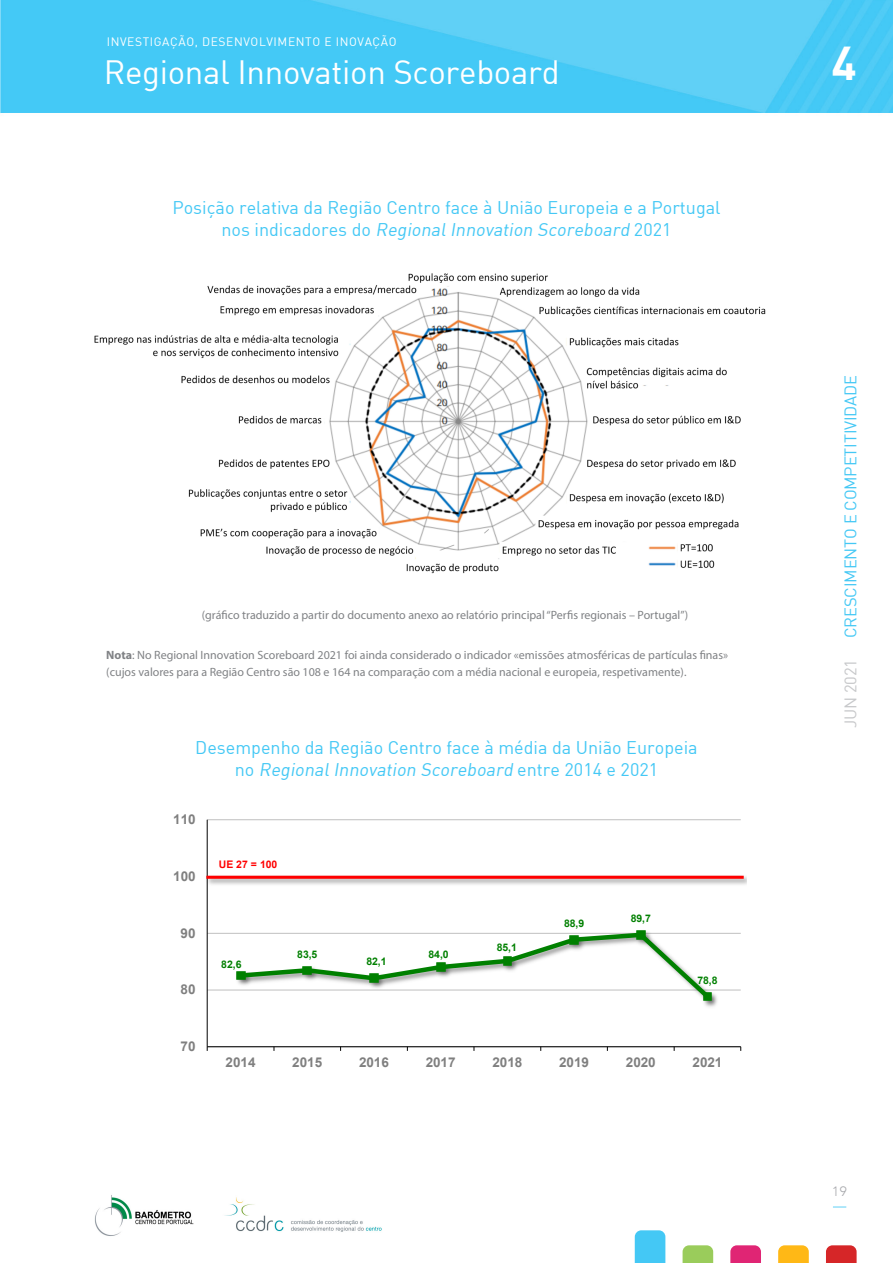
<style>
.page{position:relative;width:893px;height:1263px;background:#fff}
.page>*{position:absolute;margin:0;border:0;box-sizing:border-box;transform-origin:0 0}
.CAB_-_setor{font:46.5px "DIN Bold";color:#fff}
.CAB_-_titulo{font:33px "DIN";letter-spacing:-.01em;color:#fff}
.titulos_pagina_miolo{font:18px "DIN";color:#44c8f5}
.titulos_pagina_miolo-2{font:italic 18px "DIN";color:#44c8f5}
.CAB_-_lateral{font:16.5px "DIN";letter-spacing:-.01em;color:#44c8f5}
.CAB_-_lateral_data{font:16.5px "DIN";letter-spacing:-.01em;color:#c7c8ca}
.t1{font:700 13.5px "Arial";letter-spacing:.005em;color:#7f7f7f}
.t2{font:300 13.5px "Avenir";color:#a8a9ad}
.notas_de_texto{font:12px "Myriad Pro";color:#808285}
.CAB_-_informação{font:12px "DIN";letter-spacing:.05em;color:#fff}
.t3{font:700 10.5px "Arial";letter-spacing:-.005em;color:#008000}
.t4{font:700 10.5px "Arial";letter-spacing:-.005em;color:#f00}
.s1{font-style:normal}
.s2{font-weight:700}
</style>
<div class="page">
<img style="left:0;top:0;width:893px;height:114px">
<svg style="left:635px;top:1230px;width:30px;height:33px"></svg>
<svg style="left:683px;top:1245px;width:30px;height:18px"></svg>
<svg style="left:730px;top:1245px;width:31px;height:18px"></svg>
<svg style="left:778px;top:1245px;width:31px;height:18px"></svg>
<svg style="left:826px;top:1245px;width:31px;height:18px"></svg>
<img style="left:95px;top:1195px;width:287px;height:41px">
<svg style="left:833px;top:1206px;width:13px;height:1px"></svg>
<img style="left:94px;top:273px;width:672px;height:301px">
<hr style="left:207px;top:990px;width:534px;height:1px;background:#c0c0c0">
<hr style="left:207px;top:933px;width:534px;height:1px;background:#c0c0c0">
<hr style="left:207px;top:819px;width:534px;height:1px;background:#c0c0c0">
<hr style="left:207px;top:820px;width:1px;height:227px;background:#000">
<hr style="left:207px;top:1046px;width:534px;height:1px;background:#000">
<img style="left:704px;top:989px;width:17px;height:18px">
<svg style="left:236px;top:930px;width:478px;height:73px"></svg>
<img style="left:206px;top:873px;width:540px;height:15px">
<hr style="left:206px;top:876px;width:538px;height:3px;background:#f00">
<p class="CAB_-_informação" style="left:107px;top:34px;width:291px">INVESTIGAÇÃO, DESENVOLVIMENTO E INOVAÇÃO</p>
<p class="CAB_-_titulo" style="left:104px;top:52px;width:457px">Regional Innovation Scoreboard</p>
<p class="titulos_pagina_miolo" style="left:172px;top:197px;width:550px">Posição relativa da Região Centro face à União Europeia e a Portugal</p>
<p class="titulos_pagina_miolo-2" style="left:221px;top:218px;width:452px"><span class="s1">n o s i n d i ca d o re s d o</span> RegionalInnovation Scoreboard <span class="s1">2 0 2 1</span></p>
<p class="notas_de_texto" style="left:202px;top:607px;width:488px">(gráfico traduzido a partir do documento anexo ao relatório principal “Perfis regionais – Portugal”)</p>
<p class="notas_de_texto" style="left:106px;top:648px;width:623px"><span class="s2">Nota</span>: No Regional Innovation Scoreboard 2021 foi ainda considerado o indicador «emissões atmosféricas de partículas finas»</p>
<p class="notas_de_texto" style="left:106px;top:664px;width:582px">(cujos valores para a Região Centro são 108 e 164 na comparação com a média nacional e europeia, respetivamente).</p>
<p class="titulos_pagina_miolo" style="left:195px;top:736px;width:504px">Desempenho da Região Centro face à média da União Europeia</p>
<p class="titulos_pagina_miolo-2" style="left:235px;top:758px;width:425px"><span class="s1">n o</span> RegionalInnovation Scoreboard <span class="s1">e n t re 2 0 1 4 e 2 0 2 1</span></p>
<p class="t1" style="left:173px;top:810px;width:24px">110</p>
<p class="t1" style="left:173px;top:866px;width:24px">100</p>
<p class="t1" style="left:181px;top:923px;width:17px">90</p>
<p class="t1" style="left:181px;top:980px;width:17px">80</p>
<p class="t1" style="left:181px;top:1037px;width:17px">70</p>
<p class="t4" style="left:219px;top:857px;width:60px">UE 27 = 100</p>
<p class="t3" style="left:221px;top:956px;width:22px">82,6</p>
<p class="t3" style="left:297px;top:946px;width:22px">83,5</p>
<p class="t3" style="left:366px;top:954px;width:22px">82,1</p>
<p class="t3" style="left:428px;top:947px;width:22px">84,0</p>
<p class="t3" style="left:497px;top:940px;width:22px">85,1</p>
<p class="t3" style="left:564px;top:916px;width:22px">88,9</p>
<p class="t3" style="left:631px;top:911px;width:22px">89,7</p>
<p class="t3" style="left:697px;top:973px;width:22px">78,8</p>
<p class="t1" style="left:226px;top:1053px;width:32px">2014</p>
<p class="t1" style="left:292px;top:1053px;width:32px">2015</p>
<p class="t1" style="left:359px;top:1053px;width:32px">2016</p>
<p class="t1" style="left:426px;top:1053px;width:32px">2017</p>
<p class="t1" style="left:492px;top:1053px;width:32px">2018</p>
<p class="t1" style="left:559px;top:1053px;width:32px">2019</p>
<p class="t1" style="left:626px;top:1053px;width:32px">2020</p>
<p class="t1" style="left:692px;top:1053px;width:32px">2021</p>
<p class="CAB_-_setor" style="left:831px;top:33px;width:27px">4</p>
<p class="CAB_-_lateral" style="left:840px;top:638px;width:265px;rotate:-90deg">CRESCIMENTO E COMPETITIVIDADE</p>
<p class="CAB_-_lateral_data" style="left:840px;top:728px;width:71px;rotate:-90deg">JUN 2021</p>
<p class="t2" style="left:832px;top:1183px;width:16px">19</p>
</div>
